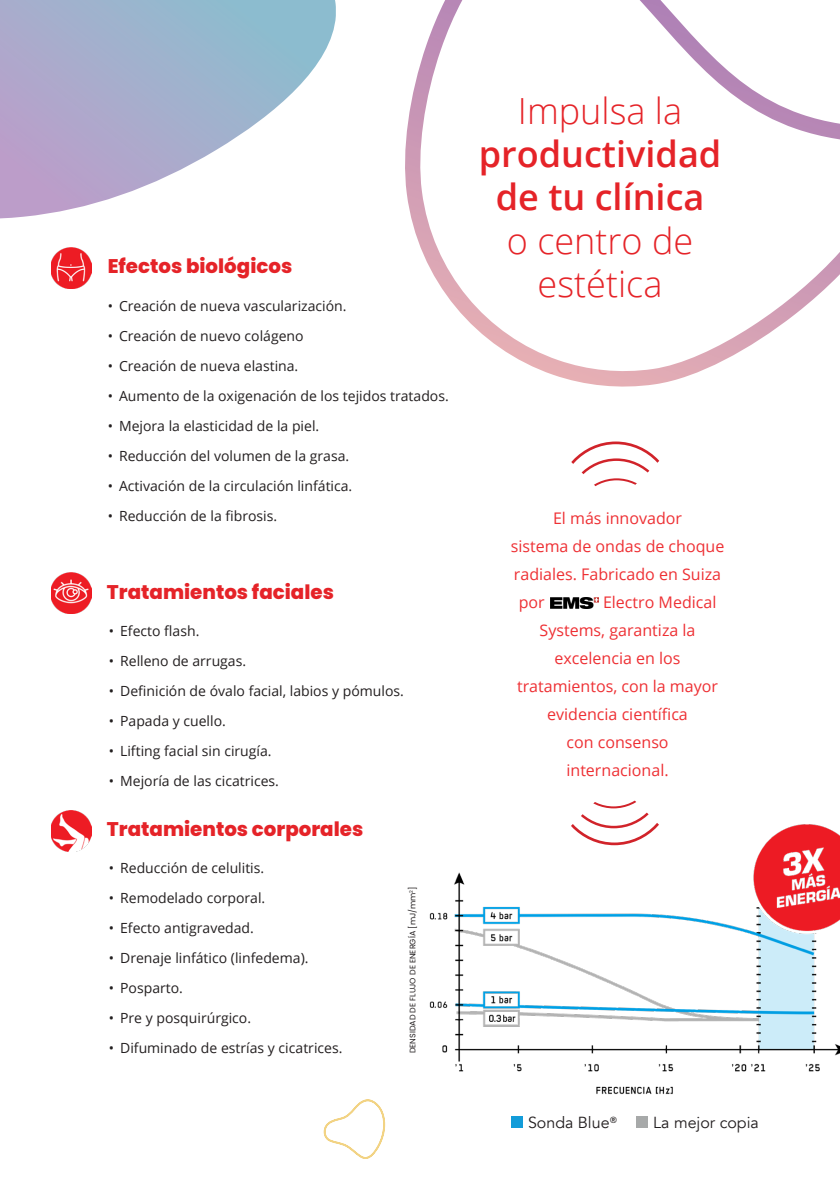
<style>
.page{position:relative;width:840px;height:1191px;background:#fff}
.page>*{position:absolute;margin:0;border:0;box-sizing:border-box;transform-origin:0 0}
.t1{font:300 36px "Open Sans";color:#e52328}
.t2{font:600 36px "Open Sans";color:#e52328}
.t3{font:800 19.8px "Poppins";color:#e52328}
.Body_Text{font:16px/28px "Open Sans";color:#ee3034}
.t4{font:16px "Avenir";color:#231f20}
.t5{font:14px "Open Sans";color:#231f20}
.t6{font:8px "Poppins";color:#231f20}
.s1{font-family:"Poppins";font-weight:300}
</style>
<div class="page">
<svg style="left:0;top:0;width:335px;height:218px"></svg>
<svg style="left:323px;top:1099px;width:62px;height:60px"></svg>
<svg style="left:405px;top:0;width:434px;height:387px"></svg>
<img style="left:51px;top:572px;width:41px;height:41px">
<img style="left:51px;top:247px;width:41px;height:41px">
<img style="left:51px;top:810px;width:41px;height:41px">
<img style="left:429px;top:824px;width:410px;height:271px">
<div style="left:510px;top:1116px;width:12px;height:11px;background:#139cd9"></div>
<div style="left:635px;top:1116px;width:12px;height:11px;background:#a7a9a9"></div>
<svg style="left:502px;top:800px;width:226px;height:46px"></svg>
<svg style="left:571px;top:441px;width:89px;height:46px"></svg>
<img style="left:550px;top:597px;width:48px;height:12px">
<p class="t3" style="left:108px;top:255px;width:186px">Efectos biológicos</p>
<p class="t5" style="left:108px;top:296px;width:240px">• Creación de nueva vascularización.</p>
<p class="t5" style="left:108px;top:326px;width:197px">• Creación de nuevo colágeno</p>
<p class="t5" style="left:108px;top:356px;width:192px">• Creación de nueva elastina.</p>
<p class="t5" style="left:108px;top:386px;width:342px">• Aumento de la oxigenación de los tejidos tratados.</p>
<p class="t5" style="left:108px;top:416px;width:213px">• Mejora la elasticidad de la piel.</p>
<p class="t5" style="left:108px;top:446px;width:243px">• Reducción del volumen de la grasa.</p>
<p class="t5" style="left:108px;top:476px;width:246px">• Activación de la circulación linfática.</p>
<p class="t5" style="left:108px;top:506px;width:171px">• Reducción de la fibrosis.</p>
<p class="t3" style="left:107px;top:580px;width:228px">Tratamientos faciales</p>
<p class="t5" style="left:109px;top:621px;width:92px">• Efecto flash.</p>
<p class="t5" style="left:109px;top:651px;width:139px">• Relleno de arrugas.</p>
<p class="t5" style="left:109px;top:681px;width:296px">• Definición de óvalo facial, labios y pómulos.</p>
<p class="t5" style="left:109px;top:711px;width:118px">• Papada y cuello.</p>
<p class="t5" style="left:109px;top:741px;width:164px">• Lifting facial sin cirugía.</p>
<p class="t5" style="left:109px;top:771px;width:172px">• Mejoría de las cicatrices.</p>
<p class="t3" style="left:107px;top:817px;width:258px">Tratamientos corporales</p>
<p class="t5" style="left:109px;top:858px;width:157px">• Reducción de celulitis.</p>
<p class="t5" style="left:109px;top:888px;width:158px">• Remodelado corporal.</p>
<p class="t5" style="left:109px;top:918px;width:146px">• Efecto antigravedad.</p>
<p class="t5" style="left:109px;top:948px;width:201px">• Drenaje linfático (linfedema).</p>
<p class="t5" style="left:109px;top:978px;width:76px">• Posparto.</p>
<p class="t5" style="left:109px;top:1008px;width:144px">• Pre y posquirúrgico.</p>
<p class="t5" style="left:109px;top:1038px;width:235px">• Difuminado de estrías y cicatrices.</p>
<p class="t6" style="left:407px;top:1053px;width:168px;rotate:-90deg">DENSIDAD DE FLUJO DE ENERGÍA [mJ/mm<sup>2</sup>]</p>
<p class="t1" style="left:517px;top:86px;width:166px">Impulsa la</p>
<p class="t2" style="left:478px;top:129px;width:244px">productividad</p>
<p class="t2" style="left:495px;top:173px;width:210px">de tu clínica</p>
<p class="t1" style="left:506px;top:216px;width:188px">o centro de</p>
<p class="t1" style="left:537px;top:259px;width:126px">estética</p>
<p class="Body_Text" style="left:552px;top:503px;width:130px">El más innovador</p>
<p class="Body_Text" style="left:510px;top:531px;width:215px">sistema de ondas de choque radiales. Fabricado en Suiza por</p>
<p class="Body_Text" style="left:602px;top:587px;width:115px">Electro Medical</p>
<p class="Body_Text" style="left:539px;top:615px;width:157px">Systems, garantiza la</p>
<p class="Body_Text" style="left:554px;top:643px;width:127px">excelencia en los</p>
<p class="Body_Text" style="left:516px;top:671px;width:202px">tratamientos, con la mayor</p>
<p class="Body_Text" style="left:547px;top:699px;width:142px">evidencia científica</p>
<p class="Body_Text" style="left:566px;top:727px;width:104px">con consenso</p>
<p class="Body_Text" style="left:566px;top:755px;width:104px">internacional.</p>
<p class="t4" style="left:527px;top:1113px;width:91px">Sonda Blue<span class="s1">®</span></p>
<p class="t4" style="left:653px;top:1113px;width:107px">La mejor copia</p>
</div>
